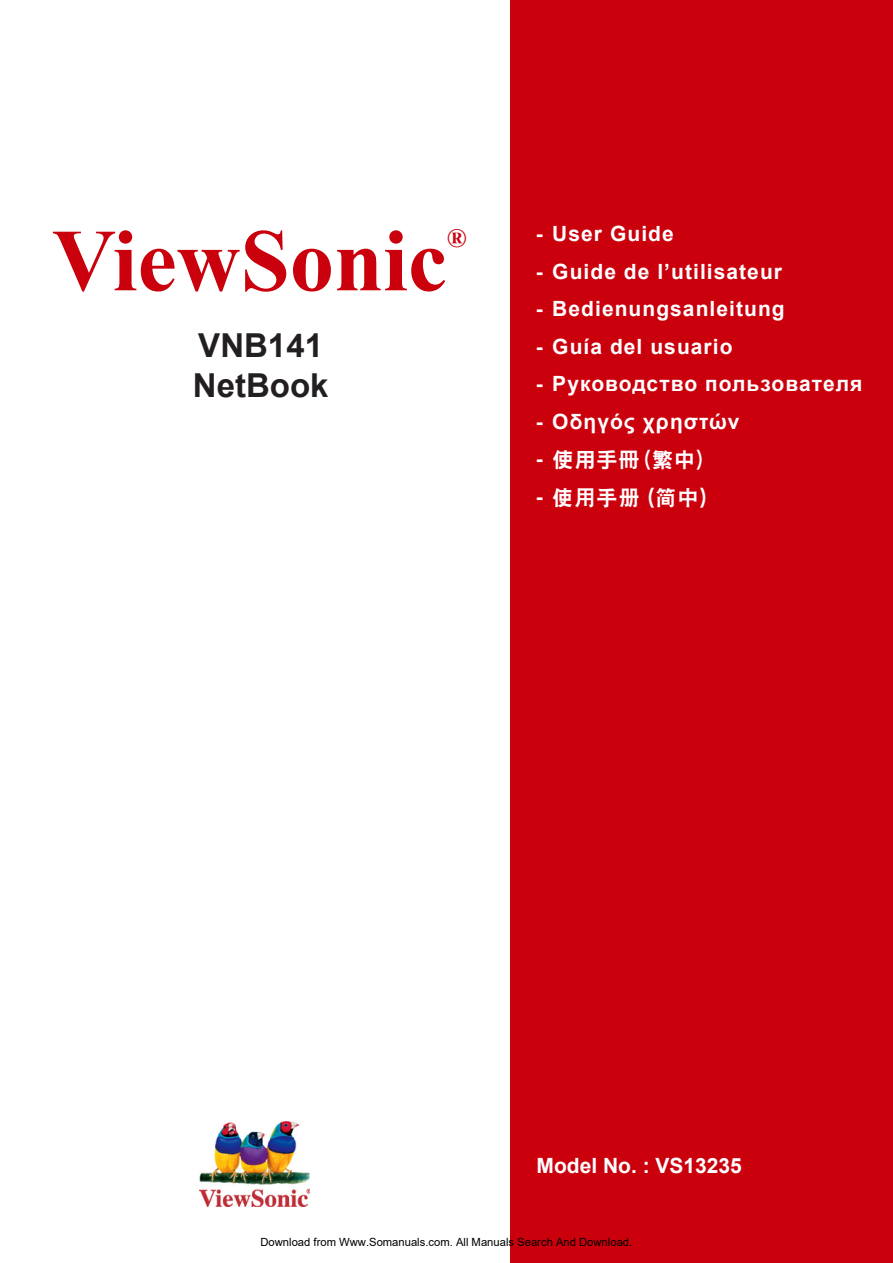
<style>
.page{position:relative;width:893px;height:1263px;background:#fff}
.page>*{position:absolute;margin:0;border:0;box-sizing:border-box;transform-origin:0 0}
.t1{font:700 88.5px "Times New Roman";color:#ca000d}
.t2{font:700 33px/39.6px "Arial";color:#231f20}
.t3{font:700 26.25px "Times New Roman";color:#ca000d}
.t4{font:700 21px "Arial";letter-spacing:.05em;color:#fff}
.t5{font:700 21px "Arial";color:#fff}
.t6{font:21px "DFN Hei XB HK BF";letter-spacing:.05em;color:#fff}
.t7{font:21px "DFP Hei W9 GB5";letter-spacing:.05em;color:#fff}
.t8{font:11.25px "Arial";color:#000}
.s1{font-family:"Arial";font-weight:700}
</style>
<div class="page">
<div style="left:510px;top:1px;width:383px;height:1262px;background:#ca000d"></div>
<img style="left:199px;top:1121px;width:110px;height:85px">
<h1 class="t1" style="left:52px;top:199px;width:396px">ViewSonic</h1>
<p class="t3" style="left:447px;top:220px;width:21px">®</p>
<h2 class="t2" style="left:193px;top:327px;width:137px">VNB141<br>NetBook</h2>
<p class="t4" style="left:536px;top:220px;width:139px">- User Guide</p>
<p class="t4" style="left:536px;top:257px;width:248px">- Guide de l’utilisateur</p>
<p class="t4" style="left:536px;top:295px;width:250px">- Bedienungsanleitung</p>
<p class="t4" style="left:536px;top:332px;width:198px">- Guía del usuario</p>
<p class="t4" style="left:536px;top:370px;width:328px">- Pyководство пользователя</p>
<p class="t4" style="left:536px;top:407px;width:205px">- Οδηγός χρηστών</p>
<p class="t6" style="left:536px;top:449px;width:172px"><span class="s1">-</span> 使用手冊(繁中)</p>
<p class="t7" style="left:536px;top:487px;width:171px"><span class="s1">-</span> 使用手冊 (簡中)</p>
<p class="t5" style="left:537px;top:1151px;width:207px">Model No. : VS13235</p>
<p class="t8" style="left:260px;top:1235px;width:373px">Download from Www.Somanuals.com. All Manuals Search And Download.</p>
</div>
